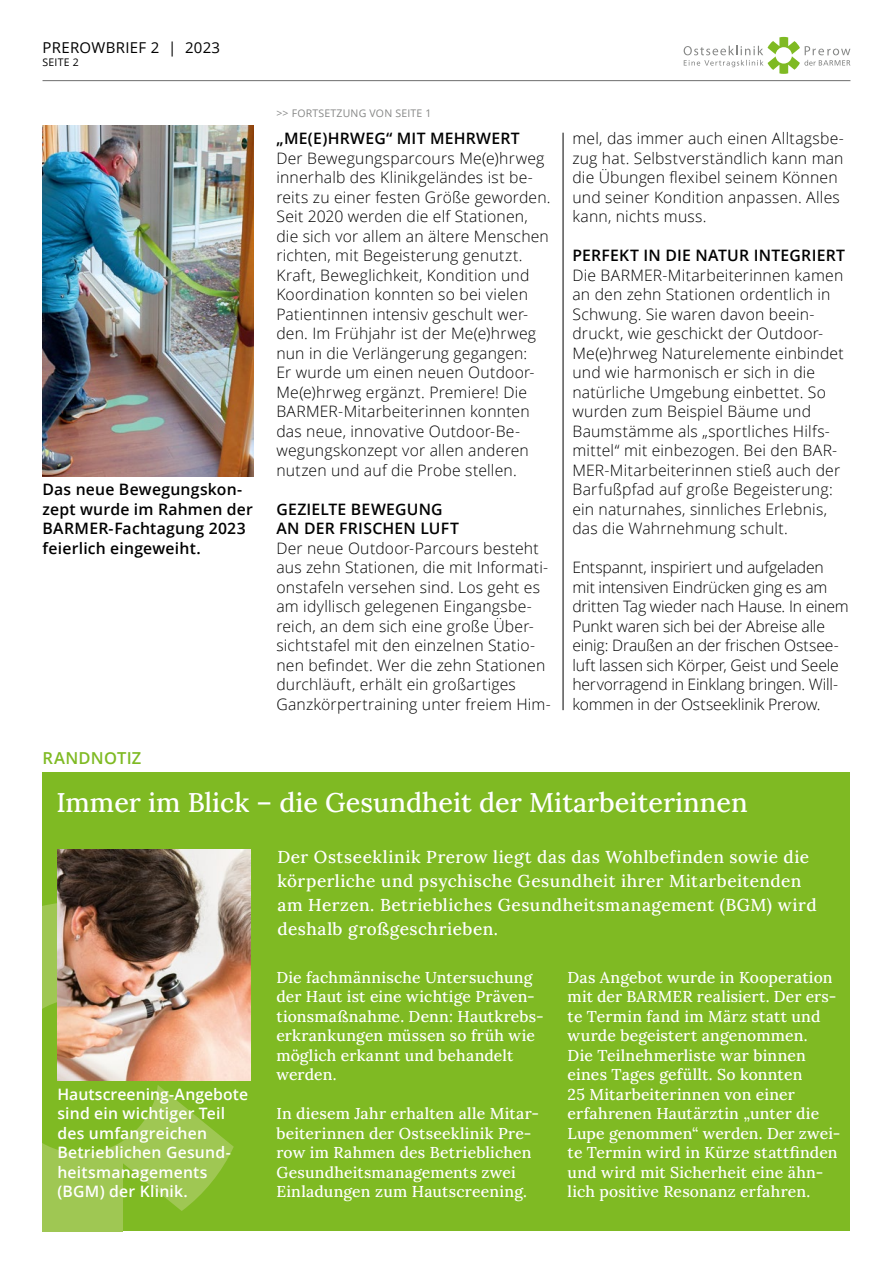
<style>
.page{position:relative;width:893px;height:1263px;background:#fff}
.page>*{position:absolute;margin:0;border:0;box-sizing:border-box;transform-origin:0 0}
.t1{font:27px "Lora";color:#fff}
.t2{font:17.25px/24px "Lora";letter-spacing:.025em;color:#fff}
.t3{font:600 16.5px "Open Sans";letter-spacing:.01em;color:#7fba23}
.t4{font:300 15.75px/19.5px "Open Sans";letter-spacing:.01em;color:#000}
.t5{font:15.75px/19.5px "Lora";letter-spacing:.01em;color:#fff}
.t6{font:300 15.75px/19.5px "Open Sans";letter-spacing:-.015em;color:#000}
.t7{font:600 15.75px/19.5px "Open Sans";letter-spacing:.015em;color:#000}
.t8{font:600 15.75px/19.5px "Open Sans";letter-spacing:.01em;color:#fff}
.t9{font:15px "Open Sans";letter-spacing:.02em;color:#000}
.t10{font:10.5px "Open Sans";letter-spacing:.02em;color:#868786}
.t11{font:10.5px "Open Sans";letter-spacing:.02em;color:#000}
</style>
<div class="page">
<hr style="left:43px;top:80px;width:807px;height:1px;background:#6e6e6e">
<svg style="left:684px;top:37px;width:166px;height:37px"></svg>
<img style="left:43px;top:125px;width:210px;height:351px">
<hr style="left:563px;top:133px;width:1px;height:577px;background:#000">
<div style="left:43px;top:772px;width:807px;height:459px;background:#7fba23"></div>
<svg style="left:43px;top:1085px;width:191px;height:146px"></svg>
<svg style="left:43px;top:903px;width:14px;height:105px"></svg>
<img style="left:57px;top:850px;width:193px;height:230px">
<p class="t9" style="left:43px;top:38px;width:179px">PREROWBRIEF 2 | 2023</p>
<p class="t11" style="left:43px;top:55px;width:38px">SEITE 2</p>
<p class="t7" style="left:43px;top:479px;width:212px">Das neue Bewegungskon&shy;zept wurde im Rahmen der<br>BARMER-Fachtagung 2023 feierlich eingeweiht.</p>
<p class="t3" style="left:43px;top:747px;width:100px">RANDNOTIZ</p>
<p class="t10" style="left:276px;top:106px;width:157px">&gt;&gt; FORTSETZUNG VON SEITE 1</p>
<p class="t7" style="left:276px;top:128px;width:245px">„ME(E)HRWEG“ MIT MEHRWERT</p>
<p class="t4" style="left:276px;top:148px;width:276px">Der Bewegungsparcours Me(e)hrweg innerhalb des Klinikgeländes ist be&shy;reits zu einer festen Größe geworden.<br>Seit 2020 werden die elf Stationen, die sich vor allem an ältere Menschen richten, mit Begeisterung genutzt.<br>Kraft, Beweglichkeit, Kondition und Koordination konnten so bei vielen Patientinnen intensiv geschult wer&shy;den. Im Frühjahr ist der Me(e)hrweg nun in die Verlängerung gegangen:<br>Er wurde um einen neuen Outdoor-Me(e)hrweg ergänzt. Premiere! Die BARMER-Mitarbeiterinnen konnten das neue, innovative Outdoor-Be&shy;wegungskonzept vor allen anderen nutzen und auf die Probe stellen.</p>
<p class="t7" style="left:276px;top:499px;width:184px">GEZIELTE BEWEGUNG<br>AN DER FRISCHEN LUFT</p>
<p class="t4" style="left:276px;top:538px;width:276px">Der neue Outdoor-Parcours besteht aus zehn Stationen, die mit Informati&shy;onstafeln versehen sind. Los geht es am idyllisch gelegenen Eingangsbe&shy;reich, an dem sich eine große Über&shy;sichtstafel mit den einzelnen Statio&shy;nen befindet. Wer die zehn Stationen durchläuft, erhält ein großartiges Ganzkörpertraining unter freiem Him-</p>
<p class="t4" style="left:572px;top:128px;width:273px">mel, das immer auch einen Alltagsbe&shy;zug hat. Selbstverständlich kann man die Übungen flexibel seinem Können und seiner Kondition anpassen. Alles kann, nichts muss.</p>
<p class="t7" style="left:572px;top:245px;width:274px">PERFEKT IN DIE NATUR INTEGRIERT</p>
<p class="t4" style="left:572px;top:265px;width:273px">Die BARMER-Mitarbeiterinnen kamen an den zehn Stationen ordentlich in Schwung. Sie waren davon beein&shy;druckt, wie geschickt der Outdoor-Me(e)hrweg Naturelemente einbindet und wie harmonisch er sich in die natürliche Umgebung einbettet. So wurden zum Beispiel Bäume und Baumstämme als „sportliches Hilfs&shy;mittel“ mit einbezogen. Bei den BAR-MER-Mitarbeiterinnen stieß auch der Barfußpfad auf große Begeisterung: ein naturnahes, sinnliches Erlebnis, das die Wahrnehmung schult.</p>
<p class="t6" style="left:572px;top:557px;width:278px">Entspannt, inspiriert und aufgeladen mit intensiven Eindrücken ging es am dritten Tag wieder nach Hause. In einem Punkt waren sich bei der Abreise alle einig: Draußen an der frischen Ostsee&shy;luft lassen sich Körper, Geist und Seele hervorragend in Einklang bringen. Will&shy;kommen in der Ostseeklinik Prerow.</p>
<h1 class="t1" style="left:56px;top:782px;width:693px">Immer im Blick – die Gesundheit der Mitarbeiterinnen</h1>
<p class="t2" style="left:277px;top:843px;width:541px">Der Ostseeklinik Prerow liegt das das Wohlbefinden sowie die körperliche und psychische Gesundheit ihrer Mitarbeitenden am Herzen. Betriebliches Gesundheitsmanagement (BGM) wird deshalb großgeschrieben.</p>
<p class="t8" style="left:57px;top:1084px;width:192px">Hautscreening-Angebote sind ein wichtiger Teil des umfangreichen<br>Betrieblichen Gesund&shy;heitsmanagements (BGM) der Klinik.</p>
<p class="t5" style="left:276px;top:966px;width:269px">Die fachmännische Untersuchung der Haut ist eine wichtige Präven&shy;tionsmaßnahme. Denn: Hautkrebs&shy;erkrankungen müssen so früh wie möglich erkannt und behandelt werden.</p>
<p class="t5" style="left:276px;top:1103px;width:264px">In diesem Jahr erhalten alle Mitar&shy;beiterinnen der Ostseeklinik Pre&shy;row im Rahmen des Betrieblichen Gesundheitsmanagements zwei Einladungen zum Hautscreening.</p>
<p class="t5" style="left:568px;top:966px;width:274px">Das Angebot wurde in Kooperation mit der BARMER realisiert. Der ers&shy;te Termin fand im März statt und wurde begeistert angenommen.<br>Die Teilnehmerliste war binnen eines Tages gefüllt. So konnten<br>25 Mitarbeiterinnen von einer erfahrenen Hautärztin „unter die<br>Lupe genommen“ werden. Der zwei&shy;te Termin wird in Kürze stattfinden und wird mit Sicherheit eine ähn&shy;lich positive Resonanz erfahren.</p>
</div>
